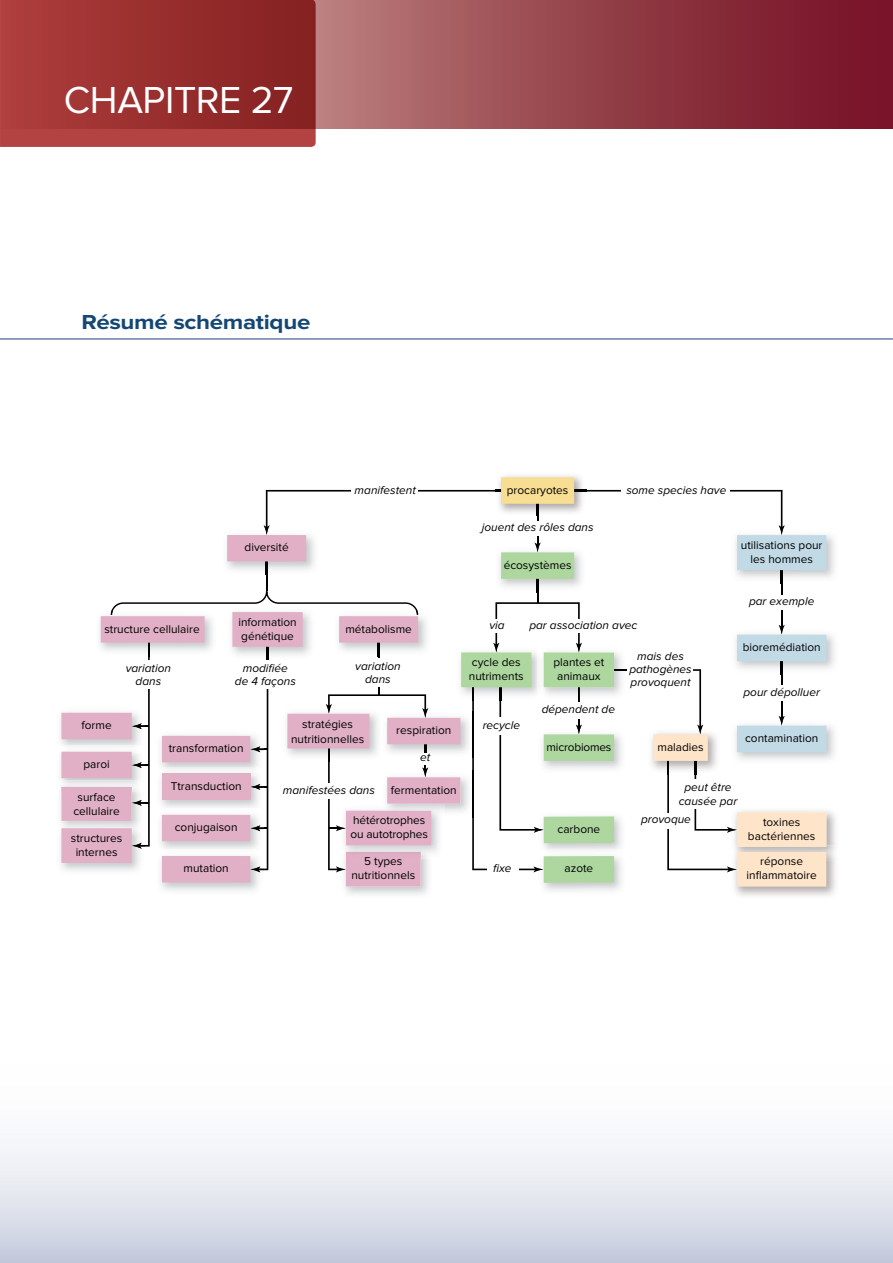
<style>
.page{position:relative;width:893px;height:1263px;background:#fff}
.page>*{position:absolute;margin:0;border:0;box-sizing:border-box;transform-origin:0 0}
.t1{font:39px "Proxima Nova";letter-spacing:-.01em;color:#fff}
.t2{font:700 21px "Proxima Nova";letter-spacing:-.015em;color:#144773;scale:1.15 1}
.t3{font:11.7px/14.1px "Proxima Nova";color:#000;text-align:center}
.t4{font:italic 11.7px/13.2px "Proxima Nova";color:#000;text-align:center}
</style>
<div class="page">
<svg style="left:0;top:1144px;width:893px;height:119px"></svg>
<svg style="left:316px;top:0;width:577px;height:129px;background:#95424c"></svg>
<svg style="left:0;top:0;width:316px;height:147px;background:#9c3131"></svg>
<hr style="left:0;top:338px;width:893px;height:2px;background:#6680a9">
<hr style="left:578px;top:675px;width:2px;height:53px;background:#000">
<hr style="left:537px;top:568px;width:1px;height:35px;background:#000">
<hr style="left:537px;top:504px;width:1px;height:42px;background:#000">
<hr style="left:781px;top:570px;width:1px;height:58px;background:#000">
<hr style="left:781px;top:661px;width:1px;height:58px;background:#000">
<hr style="left:424px;top:735px;width:2px;height:36px;background:#000">
<hr style="left:378px;top:634px;width:1px;height:61px;background:#000">
<hr style="left:266px;top:548px;width:1px;height:43px;background:#000">
<img style="left:499px;top:552px;width:82px;height:40px">
<svg style="left:537px;top:579px;width:1px;height:13px"></svg>
<svg style="left:535px;top:542px;width:6px;height:10px"></svg>
<div style="left:501px;top:552px;width:73px;height:27px;background:#add79f"></div>
<img style="left:495px;top:475px;width:91px;height:15px">
<div style="left:501px;top:477px;width:73px;height:27px;background:#f8de93"></div>
<img style="left:736px;top:725px;width:98px;height:35px">
<svg style="left:779px;top:716px;width:6px;height:10px"></svg>
<div style="left:737px;top:726px;width:89px;height:26px;background:#c2dae6"></div>
<svg style="left:576px;top:725px;width:6px;height:9px"></svg>
<div style="left:544px;top:734px;width:70px;height:27px;background:#add79f"></div>
<img style="left:386px;top:777px;width:83px;height:35px">
<svg style="left:422px;top:767px;width:6px;height:10px"></svg>
<div style="left:387px;top:777px;width:73px;height:27px;background:#e1b0c6"></div>
<img style="left:386px;top:717px;width:83px;height:36px">
<img style="left:424px;top:744px;width:2px;height:9px">
<div style="left:387px;top:718px;width:73px;height:26px;background:#e1b0c6"></div>
<div style="left:61px;top:713px;width:71px;height:26px;background:#e1b0c6"></div>
<div style="left:61px;top:787px;width:71px;height:34px;background:#e1b0c6"></div>
<div style="left:162px;top:736px;width:88px;height:26px;background:#e1b0c6"></div>
<div style="left:162px;top:773px;width:88px;height:27px;background:#e1b0c6"></div>
<div style="left:162px;top:815px;width:88px;height:26px;background:#e1b0c6"></div>
<img style="left:161px;top:858px;width:100px;height:33px">
<div style="left:162px;top:856px;width:88px;height:26px;background:#e1b0c6"></div>
<div style="left:61px;top:752px;width:71px;height:26px;background:#e1b0c6"></div>
<img style="left:226px;top:535px;width:89px;height:40px">
<svg style="left:266px;top:561px;width:1px;height:14px"></svg>
<div style="left:227px;top:535px;width:79px;height:26px;background:#e1b0c6"></div>
<div style="left:544px;top:816px;width:70px;height:27px;background:#add79f"></div>
<div style="left:544px;top:856px;width:70px;height:27px;background:#add79f"></div>
<img style="left:651px;top:733px;width:66px;height:37px">
<div style="left:653px;top:734px;width:55px;height:27px;background:#fee4c9"></div>
<img style="left:736px;top:634px;width:98px;height:40px">
<svg style="left:779px;top:625px;width:6px;height:10px"></svg>
<svg style="left:781px;top:661px;width:1px;height:13px"></svg>
<div style="left:737px;top:635px;width:89px;height:26px;background:#c2dae6"></div>
<img style="left:736px;top:535px;width:98px;height:48px">
<svg style="left:781px;top:570px;width:1px;height:13px"></svg>
<svg style="left:264px;top:490px;width:521px;height:45px"></svg>
<div style="left:737px;top:535px;width:89px;height:35px;background:#c2dae6"></div>
<svg style="left:578px;top:687px;width:2px;height:13px"></svg>
<svg style="left:614px;top:669px;width:89px;height:65px"></svg>
<div style="left:544px;top:652px;width:70px;height:35px;background:#add79f"></div>
<img style="left:460px;top:653px;width:77px;height:42px">
<svg style="left:493px;top:602px;width:89px;height:51px"></svg>
<svg style="left:472px;top:675px;width:72px;height:197px"></svg>
<img style="left:499px;top:687px;width:2px;height:13px">
<img style="left:537px;top:646px;width:8px;height:54px">
<img style="left:544px;top:652px;width:1px;height:35px">
<div style="left:461px;top:652px;width:70px;height:35px;background:#add79f"></div>
<img style="left:287px;top:713px;width:91px;height:43px">
<svg style="left:326px;top:694px;width:102px;height:24px"></svg>
<img style="left:381px;top:711px;width:2px;height:7px">
<div style="left:287px;top:714px;width:82px;height:34px;background:#e1b0c6"></div>
<div style="left:61px;top:828px;width:71px;height:35px;background:#e1b0c6"></div>
<img style="left:99px;top:612px;width:114px;height:39px">
<svg style="left:132px;top:643px;width:18px;height:206px"></svg>
<div style="left:101px;top:616px;width:104px;height:27px;background:#e1b0c6"></div>
<img style="left:338px;top:613px;width:89px;height:43px">
<svg style="left:378px;top:643px;width:1px;height:13px"></svg>
<svg style="left:111px;top:591px;width:307px;height:24px"></svg>
<div style="left:339px;top:616px;width:79px;height:27px;background:#e1b0c6"></div>
<img style="left:226px;top:605px;width:90px;height:55px">
<svg style="left:250px;top:647px;width:18px;height:225px"></svg>
<div style="left:232px;top:612px;width:71px;height:35px;background:#e1b0c6"></div>
<div style="left:346px;top:852px;width:75px;height:35px;background:#e1b0c6"></div>
<img style="left:346px;top:810px;width:93px;height:42px">
<svg style="left:328px;top:748px;width:18px;height:124px"></svg>
<img style="left:381px;top:804px;width:63px;height:13px">
<img style="left:339px;top:845px;width:95px;height:13px">
<img style="left:346px;top:852px;width:75px;height:6px">
<div style="left:346px;top:811px;width:85px;height:34px;background:#e1b0c6"></div>
<img style="left:739px;top:810px;width:97px;height:35px">
<div style="left:737px;top:812px;width:89px;height:35px;background:#fee4c9"></div>
<img style="left:734px;top:860px;width:102px;height:36px">
<svg style="left:667px;top:755px;width:70px;height:117px"></svg>
<img style="left:730px;top:845px;width:106px;height:15px">
<img style="left:737px;top:845px;width:89px;height:2px">
<div style="left:737px;top:852px;width:89px;height:35px;background:#fee4c9"></div>
<div style="left:494px;top:717px;width:10px;height:17px;background:#fff"></div>
<div style="left:573px;top:702px;width:11px;height:17px;background:#fff"></div>
<div style="left:324px;top:783px;width:9px;height:16px;background:#fff"></div>
<div style="left:351px;top:483px;width:67px;height:14px;background:#fff"></div>
<div style="left:621px;top:484px;width:109px;height:13px;background:#fff"></div>
<div style="left:776px;top:685px;width:11px;height:16px;background:#fff"></div>
<div style="left:776px;top:595px;width:11px;height:15px;background:#fff"></div>
<div style="left:664px;top:813px;width:8px;height:16px;background:#fff"></div>
<div style="left:691px;top:779px;width:9px;height:30px;background:#fff"></div>
<div style="left:487px;top:863px;width:31px;height:13px;background:#fff"></div>
<div style="left:628px;top:669px;width:65px;height:5px;background:#fff"></div>
<div style="left:571px;top:619px;width:16px;height:13px;background:#fff"></div>
<div style="left:489px;top:619px;width:16px;height:13px;background:#fff"></div>
<div style="left:423px;top:753px;width:5px;height:11px;background:#fff"></div>
<div style="left:374px;top:659px;width:9px;height:28px;background:#fff"></div>
<div style="left:262px;top:660px;width:10px;height:29px;background:#fff"></div>
<div style="left:143px;top:660px;width:10px;height:29px;background:#fff"></div>
<div style="left:533px;top:521px;width:9px;height:14px;background:#fff"></div>
<h1 class="t1" style="left:64px;top:77px;width:231px">Chapitre 27</h1>
<h2 class="t2" style="left:81px;top:310px;width:201px">Résumé schématique</h2>
<p class="t3" style="left:104px;top:622px;width:97px">structure cellulaire</p>
<p class="t4" style="left:126px;top:661px;width:47px">variation dans</p>
<p class="t3" style="left:245px;top:541px;width:46px">diversité</p>
<p class="t3" style="left:238px;top:615px;width:60px;text-align:left">information génétique</p>
<p class="t4" style="left:235px;top:661px;width:62px">modifiée de 4 façons</p>
<p class="t4" style="left:355px;top:483px;width:63px">manifestent</p>
<p class="t4" style="left:626px;top:483px;width:101px">some species have</p>
<p class="t3" style="left:507px;top:483px;width:63px">procaryotes</p>
<p class="t4" style="left:482px;top:521px;width:113px">jouent des rôles dans</p>
<p class="t3" style="left:345px;top:622px;width:68px">métabolisme</p>
<p class="t4" style="left:355px;top:660px;width:47px">variation dans</p>
<p class="t3" style="left:504px;top:558px;width:69px">écosystèmes</p>
<p class="t4" style="left:489px;top:618px;width:17px">via</p>
<p class="t4" style="left:529px;top:618px;width:109px">par association avec</p>
<p class="t3" style="left:469px;top:655px;width:56px;text-align:left">cycle des nutriments</p>
<p class="t3" style="left:553px;top:655px;width:53px">plantes et animaux</p>
<p class="t4" style="left:542px;top:702px;width:75px">dépendent de</p>
<p class="t4" style="left:629px;top:650px;width:64px">mais des pathogènes provoquent</p>
<p class="t3" style="left:741px;top:538px;width:83px">utilisations pour les hommes</p>
<p class="t4" style="left:749px;top:595px;width:67px">par exemple</p>
<p class="t3" style="left:743px;top:640px;width:80px">bioremédiation</p>
<p class="t4" style="left:743px;top:686px;width:78px">pour dépolluer</p>
<p class="t3" style="left:81px;top:718px;width:32px">forme</p>
<p class="t3" style="left:83px;top:757px;width:28px">paroi</p>
<p class="t3" style="left:73px;top:790px;width:48px">surface cellulaire</p>
<p class="t3" style="left:71px;top:831px;width:53px">structures internes</p>
<p class="t3" style="left:169px;top:741px;width:76px">transformation</p>
<p class="t3" style="left:171px;top:779px;width:72px">Ttransduction</p>
<p class="t3" style="left:175px;top:820px;width:64px">conjugaison</p>
<p class="t3" style="left:184px;top:862px;width:47px">mutation</p>
<p class="t3" style="left:291px;top:718px;width:75px">stratégies nutritionnelles</p>
<p class="t3" style="left:396px;top:723px;width:57px">respiration</p>
<p class="t4" style="left:483px;top:718px;width:39px">recycle</p>
<p class="t3" style="left:547px;top:740px;width:66px">microbiomes</p>
<p class="t3" style="left:657px;top:740px;width:48px">maladies</p>
<p class="t3" style="left:745px;top:731px;width:75px">contamination</p>
<p class="t4" style="left:420px;top:751px;width:12px">et</p>
<p class="t4" style="left:283px;top:784px;width:94px">manifestées dans</p>
<p class="t3" style="left:391px;top:783px;width:67px">fermentation</p>
<p class="t4" style="left:679px;top:781px;width:60px">peut être causée par</p>
<p class="t3" style="left:350px;top:813px;width:79px;text-align:left">hétérotrophes ou autotrophes</p>
<p class="t3" style="left:351px;top:854px;width:65px">5 types nutritionnels</p>
<p class="t4" style="left:493px;top:862px;width:20px">fixe</p>
<p class="t3" style="left:558px;top:822px;width:44px">carbone</p>
<p class="t3" style="left:565px;top:862px;width:30px">azote</p>
<p class="t4" style="left:641px;top:813px;width:51px">provoque</p>
<p class="t3" style="left:748px;top:815px;width:69px">toxines bactériennes</p>
<p class="t3" style="left:747px;top:854px;width:72px">réponse inflammatoire</p>
</div>
